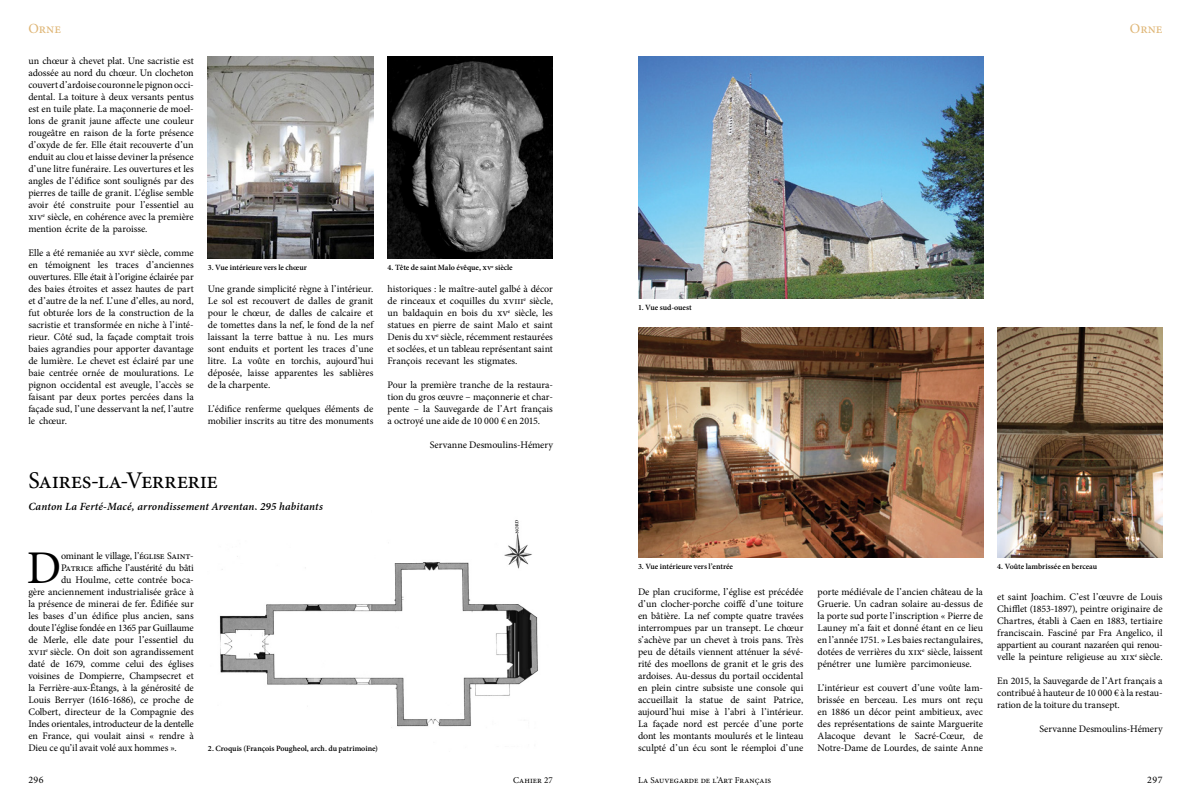
<style>
.page{position:relative;width:1191px;height:808px;background:#fff}
.page>*{position:absolute;margin:0;border:0;box-sizing:border-box;transform-origin:0 0}
.t1{font:46.9px "Minion Pro";color:#000}
.t2{font:24px "Minion Pro";letter-spacing:-.025em;color:#000}
.t3{font:14px "Minion Pro";letter-spacing:.005em;color:#dfb676}
.t4{font:italic 600 11px "Minion Pro";letter-spacing:.015em;color:#000}
.t5{font:10px/12px "Minion Pro";letter-spacing:-.01em;color:#000;text-align:justify}
.t6{font:10px "Minion Pro";letter-spacing:-.03em;color:#000}
.t7{font:9px "Minion Pro";letter-spacing:.005em;color:#000}
.t8{font:600 8px "Minion Pro";letter-spacing:-.005em;color:#000}
</style>
<div class="page">
<img style="left:997px;top:327px;width:165px;height:230px">
<img style="left:638px;top:327px;width:345px;height:230px">
<img style="left:638px;top:57px;width:345px;height:241px">
<img style="left:219px;top:520px;width:319px;height:208px">
<img style="left:208px;top:57px;width:165px;height:201px">
<img style="left:387px;top:57px;width:166px;height:201px">
<h3 class="t3" style="left:28px;top:20px;width:34px">Orne</h3>
<h3 class="t3" style="left:1129px;top:20px;width:34px">Orne</h3>
<p class="t5" style="left:28px;top:55px;width:167px">un chœur à chevet plat. Une sacristie est adossée au nord du chœur. Un clocheton couvert d’ardoise couronne le pignon occi&shy;dental. La toiture à deux versants pentus est en tuile plate. La maçonnerie de moel&shy;lons de granit jaune affecte une couleur rougeâtre en raison de la forte présence d’oxyde de fer. Elle était recouverte d’un enduit au clou et laisse deviner la présence d’une litre funéraire. Les ouvertures et les angles de l’édifice sont soulignés par des pierres de taille de granit. L’église semble avoir été construite pour l’essentiel au xiv<sup>e</sup> siècle, en cohérence avec la première mention écrite de la paroisse.</p>
<p class="t5" style="left:28px;top:247px;width:167px">Elle a été remaniée au xvi<sup>e</sup> siècle, comme en témoignent les traces d’anciennes ouvertures. Elle était à l’origine éclairée par des baies étroites et assez hautes de part et d’autre de la nef. L’une d’elles, au nord, fut obturée lors de la construction de la sacristie et transformée en niche à l’inté&shy;rieur. Côté sud, la façade comptait trois baies agrandies pour apporter davantage de lumière. Le chevet est éclairé par une baie centrée ornée de moulurations. Le pignon occidental est aveugle, l’accès se faisant par deux portes percées dans la façade sud, l’une desservant la nef, l’autre le chœur.</p>
<p class="t8" style="left:208px;top:262px;width:101px">3. Vue intérieure vers le chœur</p>
<p class="t8" style="left:387px;top:262px;width:127px">4. Tête de saint Malo évêque, xv<sup>e</sup> siècle</p>
<p class="t5" style="left:208px;top:283px;width:168px">Une grande simplicité règne à l’intérieur.<br>Le sol est recouvert de dalles de granit pour le chœur, de dalles de calcaire et de tomettes dans la nef, le fond de la nef laissant la terre battue à nu. Les murs sont enduits et portent les traces d’une litre. La voûte en torchis, aujourd’hui déposée, laisse apparentes les sablières de la charpente.</p>
<p class="t5" style="left:208px;top:403px;width:167px">L’édifice renferme quelques éléments de mobilier inscrits au titre des monuments</p>
<p class="t5" style="left:387px;top:283px;width:167px">historiques : le maître-autel galbé à décor de rinceaux et coquilles du xviii<sup>e</sup> siècle, un baldaquin en bois du xv<sup>e</sup> siècle, les statues en pierre de saint Malo et saint Denis du xv<sup>e</sup> siècle, récemment restaurées et soclées, et un tableau représentant saint François recevant les stigmates.</p>
<p class="t5" style="left:387px;top:379px;width:167px">Pour la première tranche de la restaura&shy;tion du gros œuvre – maçonnerie et char&shy;pente – la Sauvegarde de l’Art français a octroyé une aide de 10 000 € en 2015.</p>
<p class="t5" style="left:430px;top:439px;width:125px">Servanne Desmoulins-Hémery</p>
<h2 class="t2" style="left:28px;top:464px;width:191px">Saires-la-Verrerie</h2>
<p class="t4" style="left:28px;top:499px;width:296px">Canton La Ferté-Macé, arrondissement Argentan, 295 habitants</p>
<h1 class="t1" style="left:27px;top:537px;width:36px">D</h1>
<p class="t5" style="left:61px;top:550px;width:134px">ominant le village, l’église Saint-</p>
<p class="t6" style="left:61px;top:561px;width:134px">Patrice affiche l’austérité du bâti</p>
<p class="t5" style="left:61px;top:574px;width:134px">du Houlme, cette contrée boca-</p>
<p class="t5" style="left:28px;top:586px;width:167px">gère anciennement industrialisée grâce à</p>
<p class="t5" style="left:28px;top:598px;width:167px">la présence de minerai de fer. Édifiée sur</p>
<p class="t5" style="left:28px;top:610px;width:167px">les bases d’un édifice plus ancien, sans</p>
<p class="t5" style="left:28px;top:622px;width:167px">doute l’église fondée en 1365 par Guillaume</p>
<p class="t5" style="left:28px;top:634px;width:167px">de Merle, elle date pour l’essentiel du</p>
<p class="t5" style="left:28px;top:646px;width:167px">xvii<sup>e</sup> siècle. On doit son agrandissement</p>
<p class="t5" style="left:28px;top:658px;width:167px">daté de 1679, comme celui des églises</p>
<p class="t5" style="left:28px;top:670px;width:167px">voisines de Dompierre, Champsecret et</p>
<p class="t5" style="left:28px;top:682px;width:167px">la Ferrière-aux-Étangs, à la générosité de</p>
<p class="t6" style="left:28px;top:693px;width:167px">Louis Berryer (1616-1686), ce proche de</p>
<p class="t5" style="left:28px;top:706px;width:167px">Colbert, directeur de la Compagnie des</p>
<p class="t5" style="left:28px;top:718px;width:167px">Indes orientales, introducteur de la dentelle</p>
<p class="t5" style="left:28px;top:730px;width:167px">en France, qui voulait ainsi « rendre à</p>
<p class="t5" style="left:28px;top:742px;width:150px">Dieu ce qu’il avait volé aux hommes ».</p>
<p class="t8" style="left:208px;top:743px;width:172px">2. Croquis (François Pougheol, arch. du patrimoine)</p>
<p class="t8" style="left:638px;top:302px;width:55px">1. Vue sud-ouest</p>
<p class="t8" style="left:638px;top:561px;width:97px">3. Vue intérieure vers l’entrée</p>
<p class="t8" style="left:997px;top:561px;width:101px">4. Voûte lambrissée en berceau</p>
<p class="t5" style="left:638px;top:586px;width:167px">De plan cruciforme, l’église est précédée d’un clocher-porche coiffé d’une toiture en bâtière. La nef compte quatre travées interrompues par un transept. Le chœur s’achève par un chevet à trois pans. Très peu de détails viennent atténuer la sévé&shy;rité des moellons de granit et le gris des ardoises. Au-dessus du portail occidental en plein cintre subsiste une console qui accueillait la statue de saint Patrice, aujourd’hui mise à l’abri à l’intérieur.<br>La façade nord est percée d’une porte dont les montants moulurés et le linteau sculpté d’un écu sont le réemploi d’une</p>
<p class="t5" style="left:817px;top:586px;width:167px">porte médiévale de l’ancien château de la Gruerie. Un cadran solaire au-dessus de la porte sud porte l’inscription « Pierre de Launey m’a fait et donné étant en ce lieu en l’année 1751. » Les baies rectangulaires, dotées de verrières du xix<sup>e</sup> siècle, laissent pénétrer une lumière parcimonieuse.</p>
<p class="t5" style="left:817px;top:682px;width:167px">L’intérieur est couvert d’une voûte lam&shy;brissée en berceau. Les murs ont reçu en 1886 un décor peint ambitieux, avec des représentations de sainte Marguerite Alacoque devant le Sacré-Cœur, de Notre-Dame de Lourdes, de sainte Anne</p>
<p class="t5" style="left:997px;top:591px;width:167px">et saint Joachim. C’est l’œuvre de Louis Chifflet (1853-1897), peintre originaire de Chartres, établi à Caen en 1883, tertiaire franciscain. Fasciné par Fra Angelico, il appartient au courant nazaréen qui renou&shy;velle la peinture religieuse au xix<sup>e</sup> siècle.</p>
<p class="t5" style="left:997px;top:675px;width:167px">En 2015, la Sauvegarde de l’Art français a contribué à hauteur de 10 000 € à la restau&shy;ration de la toiture du transept.</p>
<p class="t5" style="left:1039px;top:723px;width:125px">Servanne Desmoulins-Hémery</p>
<p class="t5" style="left:28px;top:774px;width:17px">296</p>
<p class="t7" style="left:513px;top:774px;width:41px">Cahier 27</p>
<p class="t7" style="left:638px;top:774px;width:135px">La Sauvegarde de l’Art Français</p>
<p class="t5" style="left:1147px;top:774px;width:17px">297</p>
</div>
